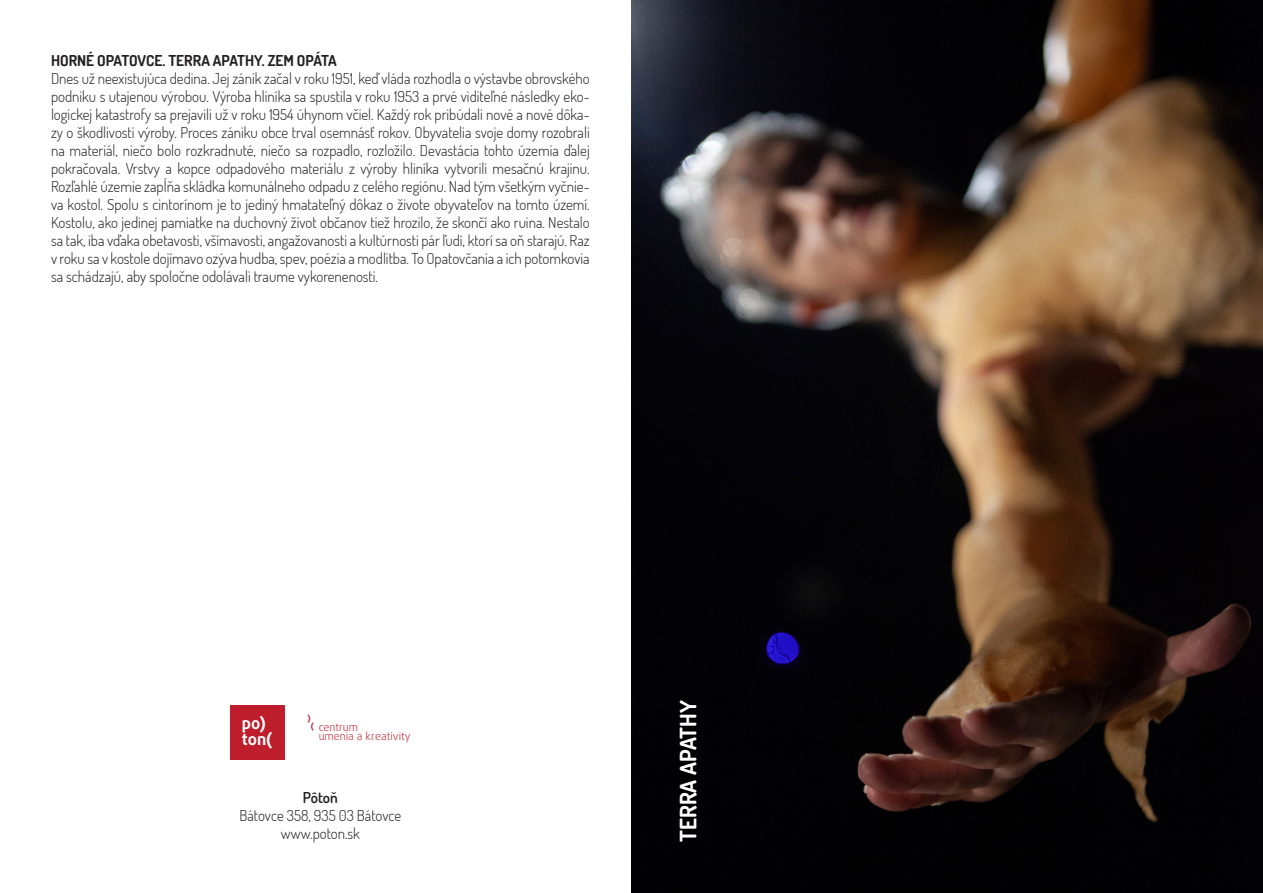
<style>
.page{position:relative;width:1263px;height:893px;background:#fff}
.page>*{position:absolute;margin:0;border:0;box-sizing:border-box;transform-origin:0 0}
.t1{font:700 22.5px "Dosis";color:#fff}
.t2{font:700 16.2px/16.2px "Daxline Pro";color:#fff}
.t3{font:300 15px/18px "Dosis";color:#231f20;text-align:justify}
.t4{font:700 15px "Dosis";color:#231f20}
.t5{font:600 15px "Dosis";letter-spacing:-.005em;color:#231f20}
.t6{font:300 10.8px/9.8px "Daxline Pro";color:#be1d2c}
.t7{font:700 8.1px "Daxline Pro";color:#be1d2c}
</style>
<div class="page">
<img style="left:631px;top:0;width:632px;height:893px">
<div style="left:230px;top:705px;width:54px;height:54px;background:#be1d2c"></div>
<p class="t4" style="left:51px;top:51px;width:287px">HORNÉ OPATOVCE. TERRA APATHY. ZEM OPÁTA</p>
<p class="t3" style="left:51px;top:70px;width:540px">Dnes už neexistujúca dedina. Jej zánik začal v roku 1951, keď vláda rozhodla o výstavbe obrovského podniku s utajenou výrobou. Výroba hliníka sa spustila v roku 1953 a prvé viditeľné následky eko&shy;logickej katastrofy sa prejavili už v roku 1954 úhynom včiel. Každý rok pribúdali nové a nové dôka&shy;zy o škodlivosti výroby. Proces zániku obce trval osemnásť rokov. Obyvatelia svoje domy rozobrali na materiál, niečo bolo rozkradnuté, niečo sa rozpadlo, rozložilo. Devastácia tohto územia ďalej pokračovala. Vrstvy a kopce odpadového materiálu z výroby hliníka vytvorili mesačnú krajinu.<br>Rozľahlé územie zapĺňa skládka komunálneho odpadu z celého regiónu. Nad tým všetkým vyčnie&shy;va kostol. Spolu s cintorínom je to jediný hmatateľný dôkaz o živote obyvateľov na tomto území.<br>Kostolu, ako jedinej pamiatke na duchovný život občanov tiež hrozilo, že skončí ako ruina. Nestalo sa tak, iba vďaka obetavosti, všímavosti, angažovanosti a kultúrnosti pár ľudí, ktorí sa oň starajú. Raz v roku sa v kostole dojímavo ozýva hudba, spev, poézia a modlitba. To Opatovčania a ich potomkovia sa schádzajú, aby spoločne odolávali traume vykorenenosti.</p>
<p class="t7" style="left:307px;top:713px;width:5px">)</p>
<p class="t2" style="left:242px;top:715px;width:32px">po) ton(</p>
<p class="t6" style="left:319px;top:722px;width:93px">centrum<br>umenia a kreativity</p>
<p class="t7" style="left:311px;top:721px;width:5px">(</p>
<p class="t5" style="left:303px;top:788px;width:36px">Pôtoň</p>
<p class="t3" style="left:239px;top:806px;width:163px">Bátovce 358, 935 03 Bátovce</p>
<p class="t3" style="left:281px;top:824px;width:81px">www.poton.sk</p>
<p class="t1" style="left:674px;top:842px;width:143px;rotate:-90deg">TERRA APATHY</p>
</div>
